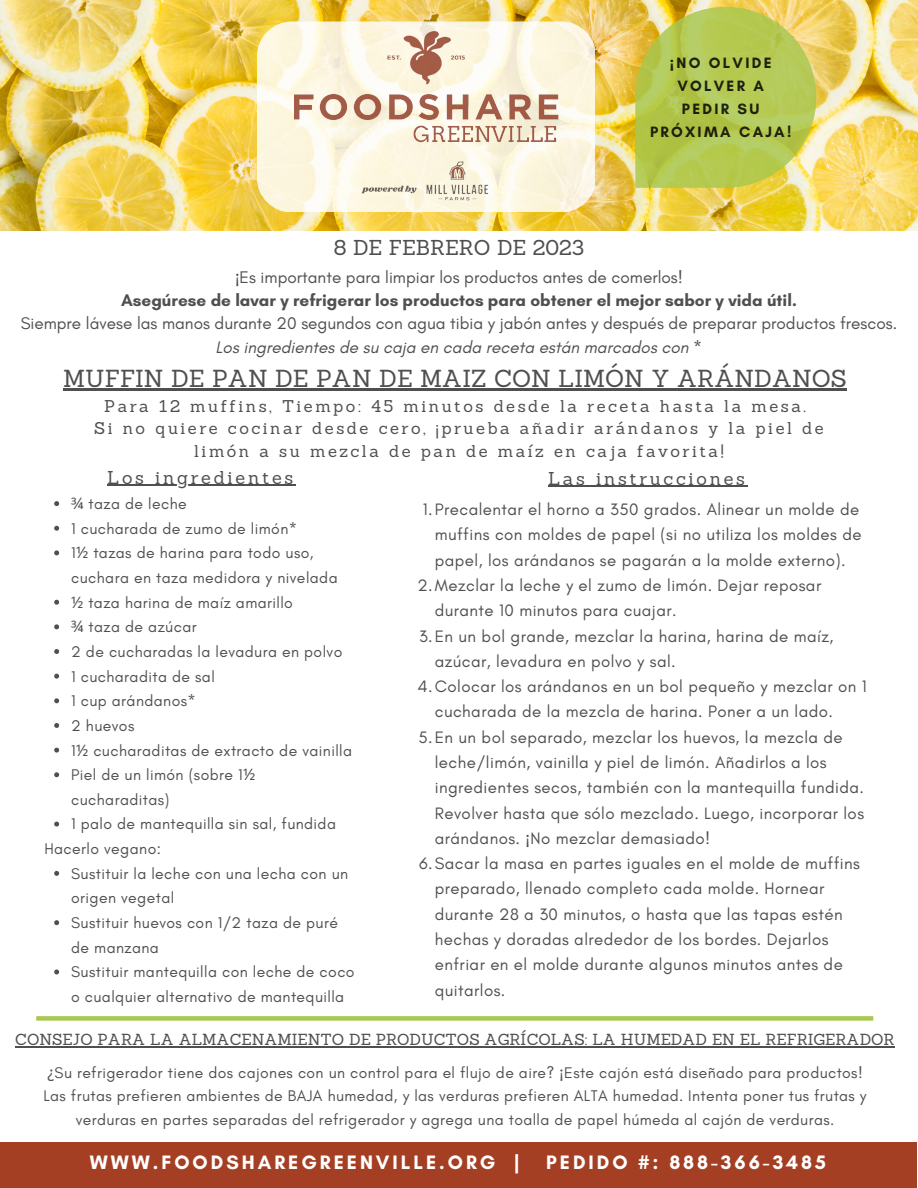
<style>
.page{position:relative;width:918px;height:1188px;background:#fff}
.page>*{position:absolute;margin:0;border:0;box-sizing:border-box;transform-origin:0 0}
.t1{font:24px "Sanchez";color:#4f4f4f}
.t2{font:21px "Sanchez";color:#4f4f4f}
.t3{font:700 19.8px "Glacial Indifference";letter-spacing:.15em;color:#fff}
.t4{font:18.15px "Sanchez";letter-spacing:.15em;color:#4f4f4f}
.t5{font:700 17.1px/23.4px "Glacial Indifference";color:#4f4f4f;text-align:center}
.t6{font:17.1px "Glacial Indifference";color:#4f4f4f}
.t7{font:italic 17.1px "Glacial Indifference";color:#4f4f4f}
.t8{font:16.8px "Glacial Indifference";letter-spacing:.025em;color:#4f4f4f}
.t9{font:16.65px/22.5px "Sanchez";letter-spacing:.15em;color:#4f4f4f;text-align:center}
.t10{font:15.75px/24.6px "Glacial Indifference";letter-spacing:.025em;color:#4f4f4f}
.t11{font:15.6px "Sanchez";color:#4f4f4f}
.t12{font:700 15.3px/22.8px "Glacial Indifference";letter-spacing:.15em;color:#000;text-align:center}
.s1{font-family:"Noto Sans"}
.s2{font-family:"Noto Sans";font-weight:400}
.s3{font-weight:400}
</style>
<div class="page">
<div style="left:0;top:1142px;width:917px;height:46px;background:#a53f23"></div>
<img style="left:0;top:0;width:918px;height:231px">
<svg style="left:635px;top:7px;width:181px;height:181px;background:#bdca57"></svg>
<svg style="left:257px;top:21px;width:338px;height:191px;background:#fbf5e1"></svg>
<img style="left:294px;top:31px;width:265px;height:172px">
<hr style="left:107px;top:485px;width:189px;height:1px;background:#4f4f4f">
<svg style="left:54px;top:501px;width:5px;height:5px"></svg>
<svg style="left:54px;top:526px;width:5px;height:5px"></svg>
<svg style="left:54px;top:550px;width:5px;height:5px"></svg>
<svg style="left:54px;top:600px;width:5px;height:5px"></svg>
<svg style="left:54px;top:624px;width:5px;height:5px"></svg>
<svg style="left:54px;top:649px;width:5px;height:5px"></svg>
<svg style="left:54px;top:674px;width:5px;height:5px"></svg>
<svg style="left:54px;top:698px;width:5px;height:5px"></svg>
<svg style="left:54px;top:723px;width:5px;height:5px"></svg>
<svg style="left:54px;top:748px;width:5px;height:5px"></svg>
<svg style="left:54px;top:772px;width:5px;height:5px"></svg>
<svg style="left:54px;top:822px;width:5px;height:5px"></svg>
<svg style="left:54px;top:871px;width:5px;height:5px"></svg>
<svg style="left:54px;top:920px;width:5px;height:5px"></svg>
<svg style="left:54px;top:970px;width:5px;height:4px"></svg>
<hr style="left:63px;top:389px;width:784px;height:2px;background:#4f4f4f">
<hr style="left:548px;top:486px;width:200px;height:1px;background:#4f4f4f">
<hr style="left:15px;top:1046px;width:880px;height:1px;background:#4f4f4f">
<div style="left:36px;top:1016px;width:837px;height:5px;background:#a9c850"></div>
<p class="t2" style="left:334px;top:234px;width:252px">8 DE FEBRERO DE 2023</p>
<p class="t12" style="left:650px;top:52px;width:143px"><span class="s1">¡</span>NO OLVIDE<br>VOLVER A<br>PEDIR SU<br>PRÓXIMA CAJA!</p>
<p class="t5" style="left:121px;top:265px;width:677px"><span class="s2">¡</span><span class="s3">Es importante para limpiar los productos antes de comerlos!<br></span>Asegúrese de lavar y refrigerar los productos para obtener el mejor sabor y vida útil.</p>
<p class="t6" style="left:21px;top:313px;width:878px">Siempre lávese las manos durante 20 segundos con agua tibia y jabón antes y después de preparar productos frescos.</p>
<p class="t7" style="left:216px;top:337px;width:488px">Los ingredientes de su caja en cada receta están marcados con *</p>
<h1 class="t1" style="left:63px;top:363px;width:785px">MUFFIN DE PAN DE PAN DE MAIZ CON LIMÓN Y ARÁNDANOS</h1>
<p class="t9" style="left:94px;top:394px;width:731px">Para 12 muffins, Tiempo: 45 minutos desde la receta hasta la mesa.<br>Si no quiere cocinar desde cero, ¡prueba añadir arándanos y la piel de limón a su mezcla de pan de maíz en caja favorita!</p>
<p class="t4" style="left:548px;top:466px;width:199px">Las instrucciones</p>
<p class="t4" style="left:107px;top:465px;width:188px">Los ingredientes</p>
<p class="t10" style="left:71px;top:491px;width:283px"><span class="s1">¾</span> taza de leche<br>1 cucharada de zumo de limón*<br>1<span class="s1">½</span> tazas de harina para todo uso, cuchara en taza medidora y nivelada <span class="s1">½</span> taza harina de maíz amarillo<br><span class="s1">¾</span> taza de azúcar<br>2 de cucharadas la levadura en polvo<br>1 cucharadita de sal<br>1 cup arándanos*<br>2 huevos<br>1<span class="s1">½</span> cucharaditas de extracto de vainilla<br>Piel de un limón (sobre 1<span class="s1">½ </span>cucharaditas)<br>1 palo de mantequilla sin sal, fundida</p>
<p class="t10" style="left:71px;top:861px;width:285px">Sustituir la leche con una lecha con un origen vegetal<br>Sustituir huevos con 1/2 taza de puré de manzana<br>Sustituir mantequilla con leche de coco o cualquier alternativo de mantequilla</p>
<p class="t8" style="left:423px;top:499px;width:438px">1.Precalentar el horno a 350 grados. Alinear un molde de</p>
<p class="t8" style="left:435px;top:525px;width:428px">muffins con moldes de papel (si no utiliza los moldes de</p>
<p class="t8" style="left:435px;top:550px;width:412px">papel, los arándanos se pagarán a la molde externo).</p>
<p class="t8" style="left:417px;top:575px;width:405px">2.Mezclar la leche y el zumo de limón. Dejar reposar</p>
<p class="t8" style="left:435px;top:600px;width:243px">durante 10 minutos para cuajar.</p>
<p class="t8" style="left:419px;top:626px;width:416px">3.En un bol grande, mezclar la harina, harina de maíz,</p>
<p class="t8" style="left:435px;top:651px;width:242px">azúcar, levadura en polvo y sal.</p>
<p class="t8" style="left:418px;top:676px;width:451px">4.Colocar los arándanos en un bol pequeño y mezclar on 1</p>
<p class="t8" style="left:435px;top:701px;width:400px">cucharada de la mezcla de harina. Poner a un lado.</p>
<p class="t8" style="left:419px;top:727px;width:426px">5.En un bol separado, mezclar los huevos, la mezcla de</p>
<p class="t8" style="left:435px;top:752px;width:393px">leche/limón, vainilla y piel de limón. Añadirlos a los</p>
<p class="t8" style="left:435px;top:777px;width:431px">ingredientes secos, también con la mantequilla fundida.</p>
<p class="t8" style="left:435px;top:803px;width:431px">Revolver hasta que sólo mezclado. Luego, incorporar los</p>
<p class="t8" style="left:435px;top:828px;width:277px">arándanos. <span class="s1">¡</span>No mezclar demasiado!</p>
<p class="t8" style="left:419px;top:853px;width:442px">6.Sacar la masa en partes iguales en el molde de muffins</p>
<p class="t8" style="left:435px;top:878px;width:391px">preparado, llenado completo cada molde. Hornear</p>
<p class="t8" style="left:435px;top:904px;width:409px">durante 28 a 30 minutos, o hasta que las tapas estén</p>
<p class="t8" style="left:435px;top:929px;width:395px">hechas y doradas alrededor de los bordes. Dejarlos</p>
<p class="t8" style="left:435px;top:954px;width:410px">enfriar en el molde durante algunos minutos antes de</p>
<p class="t8" style="left:435px;top:980px;width:72px">quitarlos.</p>
<p class="t10" style="left:44px;top:836px;width:118px">Hacerlo vegano:</p>
<p class="t11" style="left:15px;top:1029px;width:881px">CONSEJO PARA LA ALMACENAMIENTO DE PRODUCTOS AGRÍCOLAS: LA HUMEDAD EN EL REFRIGERADOR</p>
<p class="t10" style="left:43px;top:1060px;width:825px;line-height:23.5px;text-align:center"><span class="s1">¿</span>Su refrigerador tiene dos cajones con un control para el flujo de aire? <span class="s1">¡</span>Este cajón está diseñado para productos!<br>Las frutas prefieren ambientes de BAJA humedad, y las verduras prefieren ALTA humedad. Intenta poner tus frutas y verduras en partes separadas del refrigerador y agrega una toalla de papel húmeda al cajón de verduras.</p>
<p class="t3" style="left:90px;top:1150px;width:431px">WWW.FOODSHAREGREENVILLE.ORG |</p>
<p class="t3" style="left:546px;top:1150px;width:281px">PEDIDO #: 888-366-3485</p>
</div>
